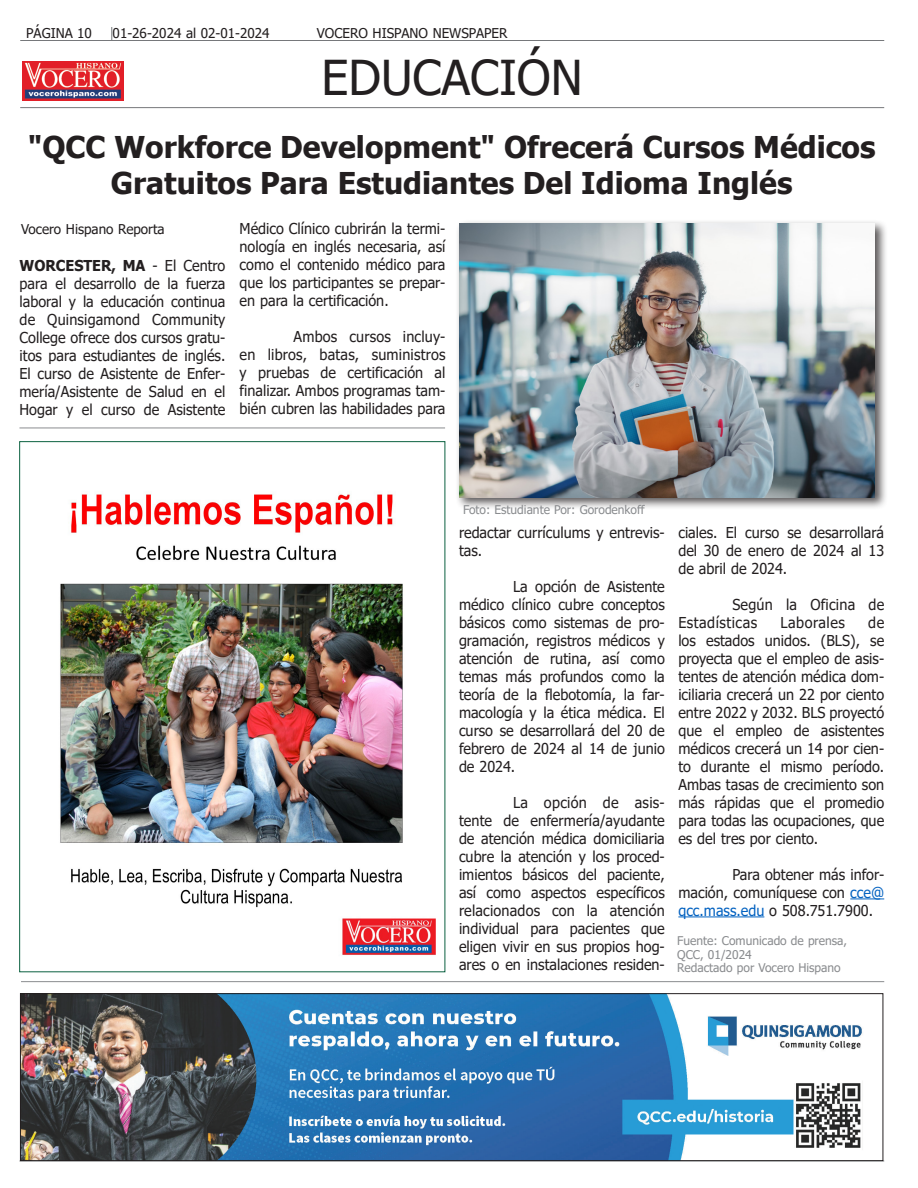
<style>
.page{position:relative;width:918px;height:1188px;background:#fff}
.page>*{position:absolute;margin:0;border:0;box-sizing:border-box;transform-origin:0 0}
.t1{font:48px "Tahoma";color:#231f20}
.Title_Default{font:700 30px/36px "Tahoma";color:#231f20;text-align:center}
.VHN_General_Content_Default{font:15px/18px "Tahoma";color:#231f20;text-align:justify;scale:.96 1}
.VHN_General_Content_Default-2{font:15px "Tahoma";letter-spacing:.035em;color:#231f20;scale:.96 1}
.VHN_General_Content_Default-3{font:13.5px "Tahoma";color:#231f20}
.VHN_General_Content_Default-4{font:12px "Tahoma";color:#8a8c8f}
.s1{font-weight:700}
.s2{color:#0563c1}
</style>
<div class="page">
<hr style="left:20px;top:40px;width:864px;height:1px;background:#76787b">
<svg style="left:112px;top:27px;width:1px;height:13px"></svg>
<hr style="left:20px;top:107px;width:864px;height:1px;background:#76787b">
<img style="left:23px;top:62px;width:101px;height:38px">
<hr style="left:19px;top:1161px;width:865px;height:1px;background:#8a8c8f">
<hr style="left:21px;top:981px;width:863px;height:1px;background:#8a8c8f">
<img style="left:22px;top:995px;width:840px;height:164px">
<div style="left:20px;top:993px;width:863px;height:168px;border:1px solid #231f20"></div>
<div style="left:456px;top:220px;width:432px;height:290px;background:#231f20;opacity:.75"></div>
<img style="left:459px;top:223px;width:416px;height:274px">
<hr style="left:850px;top:898px;width:34px;height:1px;background:#0563c1">
<hr style="left:678px;top:916px;width:86px;height:1px;background:#0563c1">
<img style="left:60px;top:494px;width:376px;height:461px">
<hr style="left:19px;top:428px;width:426px;height:1px;background:#8a8c8f">
<p class="VHN_General_Content_Default-3" style="left:26px;top:24px;width:67px">PÁGINA 10</p>
<p class="VHN_General_Content_Default-3" style="left:113px;top:24px;width:158px">01-26-2024 al 02-01-2024</p>
<p class="VHN_General_Content_Default-3" style="left:317px;top:24px;width:192px">VOCERO HISPANO NEWSPAPER</p>
<p class="t1" style="left:322px;top:46px;width:263px">EDUCACIÓN</p>
<p class="Title_Default" style="left:28px;top:130px;width:849px">"QCC Workforce Development" Ofrecerá Cursos Médicos<br>Gratuitos Para Estudiantes Del Idioma Inglés</p>
<p class="VHN_General_Content_Default" style="left:240px;top:221px;width:216px">Médico Clínico cubrirán la termi&shy;nología en inglés necesaria, así como el contenido médico para que los participantes se prepar&shy;en para la certificación.</p>
<p class="VHN_General_Content_Default" style="left:240px;top:329px;width:216px;text-indent:54px">Ambos cursos incluy&shy;en libros, batas, suministros y pruebas de certificación al finalizar. Ambos programas tam&shy;bién cubren las habilidades para</p>
<p class="VHN_General_Content_Default-3" style="left:21px;top:220px;width:145px">Vocero Hispano Reporta</p>
<p class="VHN_General_Content_Default" style="left:20px;top:257px;width:216px"><span class="s1">WORCESTER, MA</span> - El Centro para el desarrollo de la fuerza laboral y la educación continua de Quinsigamond Community College ofrece dos cursos gratu&shy;itos para estudiantes de inglés.<br>El curso de Asistente de Enfer&shy;mería/Asistente de Salud en el Hogar y el curso de Asistente</p>
<p class="VHN_General_Content_Default-4" style="left:463px;top:502px;width:183px">Foto: Estudiante Por: Gorodenkoff</p>
<p class="VHN_General_Content_Default" style="left:459px;top:524px;width:216px">redactar currículums y entrevis&shy;tas.</p>
<p class="VHN_General_Content_Default" style="left:459px;top:578px;width:216px;text-indent:54px">La opción de Asistente médico clínico cubre conceptos básicos como sistemas de pro&shy;gramación, registros médicos y atención de rutina, así como temas más profundos como la teoría de la flebotomía, la far&shy;macología y la ética médica. El curso se desarrollará del 20 de febrero de 2024 al 14 de junio de 2024.</p>
<p class="VHN_General_Content_Default" style="left:459px;top:794px;width:216px;text-indent:54px">La opción de asis&shy;tente de enfermería/ayudante de atención médica domiciliaria cubre la atención y los proced&shy;imientos básicos del paciente, así como aspectos específicos relacionados con la atención individual para pacientes que eligen vivir en sus propios hog&shy;ares o en instalaciones residen-</p>
<p class="VHN_General_Content_Default" style="left:678px;top:524px;width:216px">ciales. El curso se desarrollará del 30 de enero de 2024 al 13 de abril de 2024.</p>
<p class="VHN_General_Content_Default" style="left:678px;top:596px;width:216px;text-indent:54px">Según la Oficina de<br>Estadísticas</p>
<p class="VHN_General_Content_Default" style="left:678px;top:614px;width:216px;text-indent:190px">de los estados unidos. (BLS), se proyecta que el empleo de asis&shy;tentes de atención médica dom&shy;iciliaria crecerá un 22 por ciento entre 2022 y 2032. BLS proyectó que el empleo de asistentes médicos crecerá un 14 por cien&shy;to durante el mismo período.<br>Ambas tasas de crecimiento son más rápidas que el promedio para todas las ocupaciones, que es del tres por ciento.</p>
<p class="VHN_General_Content_Default" style="left:678px;top:866px;width:216px;text-indent:54px">Para obtener más infor&shy;mación, comuníquese con <span class="s2">cce@ qcc.mass.edu</span> o 508.751.7900.</p>
<p class="VHN_General_Content_Default-2" style="left:781px;top:612px;width:68px">Laborales</p>
<p class="VHN_General_Content_Default-4" style="left:677px;top:933px;width:171px">Fuente: Comunicado de prensa,</p>
<p class="VHN_General_Content_Default-4" style="left:677px;top:946px;width:76px">QCC, 01/2024</p>
<p class="VHN_General_Content_Default-4" style="left:677px;top:960px;width:165px">Redactado por Vocero Hispano</p>
</div>
